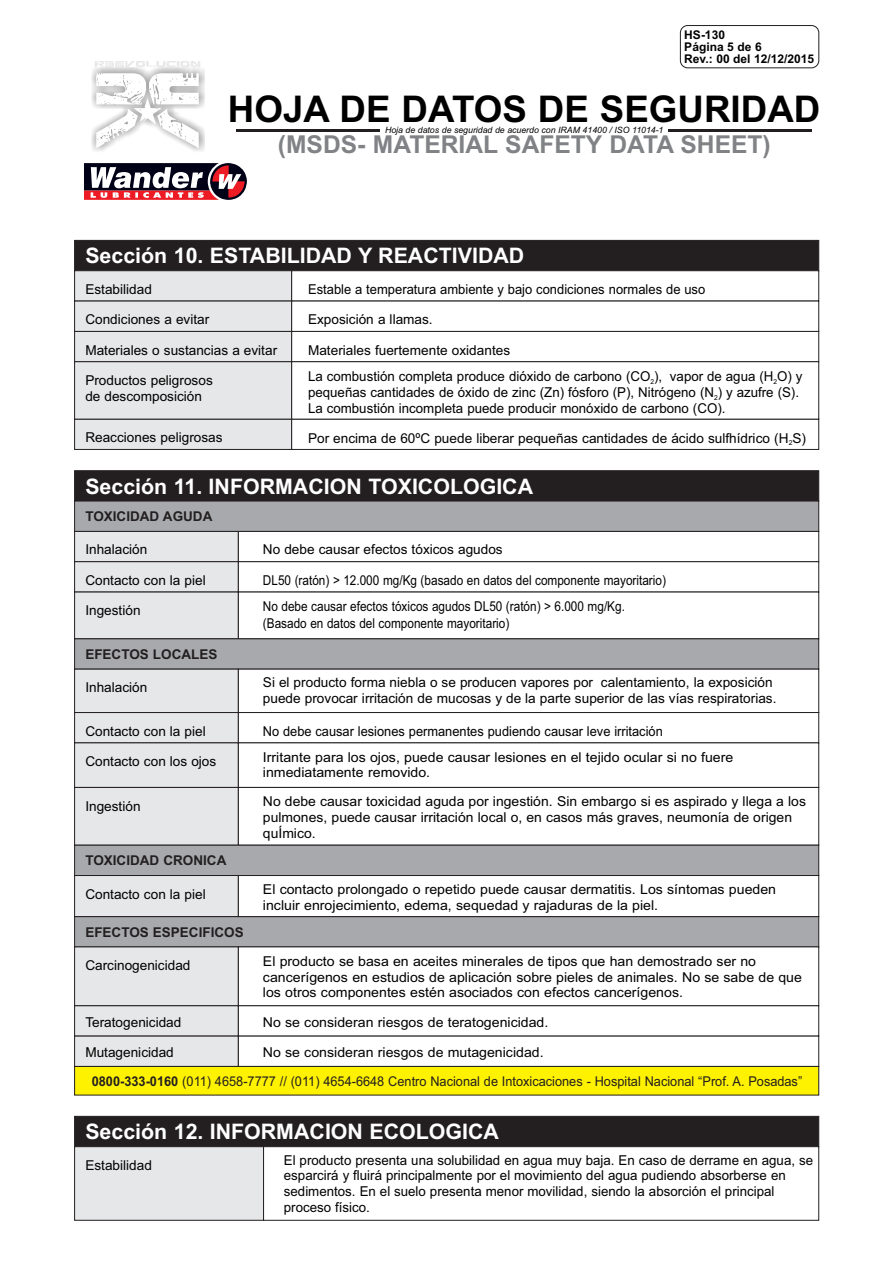
<style>
.page{position:relative;width:893px;height:1263px;background:#fff}
.page>*{position:absolute;margin:0;border:0;box-sizing:border-box;transform-origin:0 0}
.t1{font:700 36.75px "Arial";color:#000}
.t2{font:700 24.6px "Arial";color:#808285}
.t3{font:700 21.3px "Arial";color:#fff}
.t4{font:13.65px/15.8px "Arial";color:#000}
.t5{font:13.65px/15.9px "Arial";color:#000;scale:1.04 1}
.t6{font:13.65px/26.2px "Arial";color:#000;scale:.87 1}
.t7{font:13.65px/26.1px "Arial";color:#000;scale:.94 1}
.t8{font:13.65px "Arial";color:#000;scale:.95 1}
.t9{font:13.5px "Arial";color:#231f20;scale:.95 1}
.t10{font:700 13.5px "Arial";color:#231f20}
.t11{font:700 12px/12.3px "Arial";color:#000}
.t12{font:italic 8.7px "Arial";color:#000}
.t13{font:6.75px "Arial";color:#000}
.s1{font-weight:700}
</style>
<div class="page">
<div style="left:74px;top:470px;width:745px;height:31px;background:#231f20;border:1px solid #231f20"></div>
<div style="left:74px;top:531px;width:164px;height:31px;background:#e6e7e8;border:1px solid #231f20"></div>
<div style="left:238px;top:531px;width:581px;height:31px;background:#fff;border:1px solid #231f20"></div>
<div style="left:74px;top:561px;width:164px;height:31px;background:#e6e7e8;border:1px solid #231f20"></div>
<div style="left:74px;top:592px;width:164px;height:47px;background:#e6e7e8;border:1px solid #231f20"></div>
<div style="left:238px;top:561px;width:581px;height:31px;background:#fff;border:1px solid #231f20"></div>
<div style="left:238px;top:592px;width:581px;height:47px;background:#fff;border:1px solid #231f20"></div>
<div style="left:74px;top:501px;width:745px;height:30px;background:#a7a9ac"></div>
<div style="left:74px;top:639px;width:745px;height:30px;background:#a7a9ac;border:1px solid #231f20"></div>
<div style="left:74px;top:669px;width:164px;height:44px;background:#e6e7e8"></div>
<div style="left:74px;top:712px;width:164px;height:31px;background:#e6e7e8;border:1px solid #231f20"></div>
<div style="left:74px;top:743px;width:164px;height:45px;background:#e6e7e8"></div>
<div style="left:74px;top:787px;width:164px;height:58px;background:#e6e7e8;border:1px solid #231f20"></div>
<div style="left:238px;top:712px;width:581px;height:31px;background:#fff;border:1px solid #231f20"></div>
<div style="left:238px;top:787px;width:581px;height:58px;background:#fff;border:1px solid #231f20"></div>
<div style="left:74px;top:845px;width:745px;height:31px;background:#a7a9ac;border:1px solid #231f20"></div>
<div style="left:74px;top:916px;width:745px;height:31px;background:#a7a9ac;border:1px solid #231f20"></div>
<div style="left:74px;top:875px;width:164px;height:42px;background:#e6e7e8;border:1px solid #231f20"></div>
<div style="left:74px;top:947px;width:164px;height:59px;background:#e6e7e8"></div>
<div style="left:74px;top:1005px;width:164px;height:31px;background:#e6e7e8;border:1px solid #231f20"></div>
<div style="left:74px;top:1036px;width:164px;height:30px;background:#e6e7e8"></div>
<div style="left:238px;top:875px;width:581px;height:42px;background:#fff;border:1px solid #231f20"></div>
<div style="left:238px;top:1005px;width:581px;height:31px;background:#fff;border:1px solid #231f20"></div>
<div style="left:74px;top:1066px;width:745px;height:29px;background:#fff200;border:1px solid #231f20"></div>
<div style="left:74px;top:240px;width:745px;height:31px;background:#231f20;border:1px solid #231f20"></div>
<div style="left:74px;top:271px;width:218px;height:30px;background:#e6e7e8"></div>
<div style="left:74px;top:419px;width:218px;height:31px;background:#e6e7e8;border:1px solid #231f20"></div>
<div style="left:74px;top:331px;width:218px;height:31px;background:#e6e7e8;border:1px solid #231f20"></div>
<div style="left:74px;top:362px;width:218px;height:57px;background:#e6e7e8"></div>
<div style="left:292px;top:419px;width:527px;height:31px;background:#fff;border:1px solid #231f20"></div>
<div style="left:292px;top:331px;width:527px;height:31px;background:#fff;border:1px solid #231f20"></div>
<div style="left:74px;top:301px;width:218px;height:31px;background:#e6e7e8;border:1px solid #231f20"></div>
<div style="left:292px;top:301px;width:527px;height:31px;background:#fff;border:1px solid #231f20"></div>
<div style="left:74px;top:1116px;width:745px;height:31px;background:#231f20;border:1px solid #231f20"></div>
<div style="left:74px;top:1146px;width:190px;height:74px;background:#e6e7e8;border:1px solid #231f20"></div>
<div style="left:263px;top:1146px;width:556px;height:74px;background:#fff;border:1px solid #231f20"></div>
<hr style="left:236px;top:129px;width:144px;height:3px;background:#231f20">
<hr style="left:668px;top:129px;width:144px;height:3px;background:#231f20">
<svg style="left:84px;top:163px;width:163px;height:37px"></svg>
<svg style="left:95px;top:61px;width:105px;height:6px"></svg>
<div style="left:91px;top:68px;width:113px;height:86px;background:#231f20;opacity:.49"></div>
<svg style="left:96px;top:73px;width:103px;height:75px"></svg>
<div style="left:680px;top:25px;width:139px;height:43px;border:1px solid #231f20;border-radius:7px"></div>
<p class="t11" style="left:684px;top:29px;width:131px">HS-130<br>Página 5 de 6<br>Rev.: 00 del 12/12/2015</p>
<h1 class="t1" style="left:228px;top:96px;width:594px">HOJA DE DATOS DE SEGURIDAD</h1>
<h2 class="t2" style="left:278px;top:135px;width:494px">(MSDS- MATERIAL SAFETY DATA SHEET)</h2>
<p class="t12" style="left:385px;top:126px;width:280px">Hoja de datos de seguridad de acuerdo con IRAM 41400 / ISO 11014-1</p>
<h3 class="t3" style="left:85px;top:248px;width:440px">Sección 10. ESTABILIDAD Y REACTIVIDAD</h3>
<p class="t4" style="left:85px;top:282px;width:68px">Estabilidad</p>
<p class="t8" style="left:308px;top:284px;width:420px">Estable a temperatura ambiente y bajo condiciones normales de uso</p>
<p class="t4" style="left:85px;top:313px;width:125px">Condiciones a evitar</p>
<p class="t4" style="left:308px;top:313px;width:126px">Exposición a llamas.</p>
<p class="t4" style="left:85px;top:343px;width:193px">Materiales o sustancias a evitar</p>
<p class="t4" style="left:85px;top:373px;width:129px;line-height:16.5px">Productos peligrosos de descomposición</p>
<p class="t4" style="left:85px;top:431px;width:139px">Reacciones peligrosas</p>
<p class="t4" style="left:308px;top:343px;width:204px">Materiales fuertemente oxidantes</p>
<p class="t4" style="left:308px;top:370px;width:496px">La combustión completa produce dióxido de carbono (CO ), vapor de agua (H O) y</p>
<p class="t13" style="left:650px;top:379px;width:5px">2</p>
<p class="t13" style="left:773px;top:379px;width:5px">2</p>
<p class="t4" style="left:308px;top:386px;width:492px">pequeñas cantidades de óxido de zinc (Zn) fósforo (P), Nitrógeno (N ) y azufre (S).</p>
<p class="t13" style="left:714px;top:395px;width:5px">2</p>
<p class="t4" style="left:308px;top:401px;width:419px">La combustión incompleta puede producir monóxido de carbono (CO).</p>
<p class="t4" style="left:308px;top:431px;width:499px">Por encima de 60ºC puede liberar pequeñas cantidades de ácido sulfhídrico (H S)</p>
<p class="t13" style="left:789px;top:440px;width:5px">2</p>
<h3 class="t3" style="left:85px;top:478px;width:449px">Sección 11. INFORMACION TOXICOLOGICA</h3>
<p class="t10" style="left:85px;top:511px;width:129px">TOXICIDAD AGUDA</p>
<p class="t4" style="left:85px;top:543px;width:64px">Inhalación</p>
<p class="t4" style="left:85px;top:573px;width:122px">Contacto con la piel</p>
<p class="t4" style="left:85px;top:604px;width:57px">Ingestión</p>
<p class="t4" style="left:263px;top:543px;width:241px">No debe causar efectos tóxicos agudos</p>
<p class="t6" style="left:263px;top:568px;width:465px">DL50 (ratón) &gt; 12.000 mg/Kg (basado en datos del componente mayoritario)<br>No debe causar efectos tóxicos agudos DL50 (ratón) &gt; 6.000 mg/Kg.</p>
<p class="t6" style="left:263px;top:611px;width:285px">(Basado en datos del componente mayoritario)</p>
<p class="t10" style="left:85px;top:649px;width:134px">EFECTOS LOCALES</p>
<p class="t4" style="left:85px;top:681px;width:64px">Inhalación</p>
<p class="t4" style="left:263px;top:676px;width:515px">Si el producto forma niebla o se producen vapores por calentamiento, la exposición puede provocar irritación de mucosas y de la parte superior de las vías respiratorias.</p>
<p class="t4" style="left:85px;top:724px;width:122px">Contacto con la piel</p>
<p class="t4" style="left:85px;top:754px;width:132px">Contacto con los ojos</p>
<p class="t4" style="left:85px;top:799px;width:57px">Ingestión</p>
<p class="t7" style="left:263px;top:719px;width:502px">No debe causar lesiones permanentes pudiendo causar leve irritación<br>Irritante para los ojos, puede causar lesiones en el tejido ocular si no fuere</p>
<p class="t5" style="left:263px;top:760px;width:524px;line-height:28.7px">inmediatamente removido.<br>No debe causar toxicidad aguda por ingestión. Sin embargo si es aspirado y llega a los</p>
<p class="t4" style="left:263px;top:810px;width:531px">pulmones, puede causar irritación local o, en casos más graves, neumonía de origen quÍmico.</p>
<p class="t10" style="left:85px;top:855px;width:143px">TOXICIDAD CRONICA</p>
<p class="t4" style="left:85px;top:887px;width:122px">Contacto con la piel</p>
<p class="t10" style="left:85px;top:927px;width:160px">EFECTOS ESPECIFICOS</p>
<p class="t5" style="left:263px;top:883px;width:495px">El contacto prolongado o repetido puede causar dermatitis. Los síntomas pueden incluir enrojecimiento, edema, sequedad y rajaduras de la piel.</p>
<p class="t5" style="left:263px;top:954px;width:520px">El producto se basa en aceites minerales de tipos que han demostrado ser no cancerígenos en estudios de aplicación sobre pieles de animales. No se sabe de que los otros componentes estén asociados con efectos cancerígenos.</p>
<p class="t5" style="left:263px;top:1015px;width:276px">No se consideran riesgos de teratogenicidad.</p>
<p class="t5" style="left:263px;top:1045px;width:271px">No se consideran riesgos de mutagenicidad.</p>
<p class="t9" style="left:92px;top:1076px;width:749px"><span class="s1">0800-333-0160</span> (011) 4658-7777 // (011) 4654-6648 Centro Nacional de Intoxicaciones - Hospital Nacional “Prof. A. Posadas”</p>
<p class="t4" style="left:85px;top:958px;width:107px">Carcinogenicidad</p>
<p class="t4" style="left:85px;top:1015px;width:98px">Teratogenicidad</p>
<p class="t4" style="left:85px;top:1045px;width:90px">Mutagenicidad</p>
<h3 class="t3" style="left:85px;top:1124px;width:415px">Sección 12. INFORMACION ECOLOGICA</h3>
<p class="t4" style="left:85px;top:1158px;width:68px">Estabilidad</p>
<p class="t4" style="left:284px;top:1153px;width:531px">El producto presenta una solubilidad en agua muy baja. En caso de derrame en agua, se esparcirá y fluirá principalmente por el movimiento del agua pudiendo absorberse en sedimentos. En el suelo presenta menor movilidad, siendo la absorción el principal proceso físico.</p>
</div>
